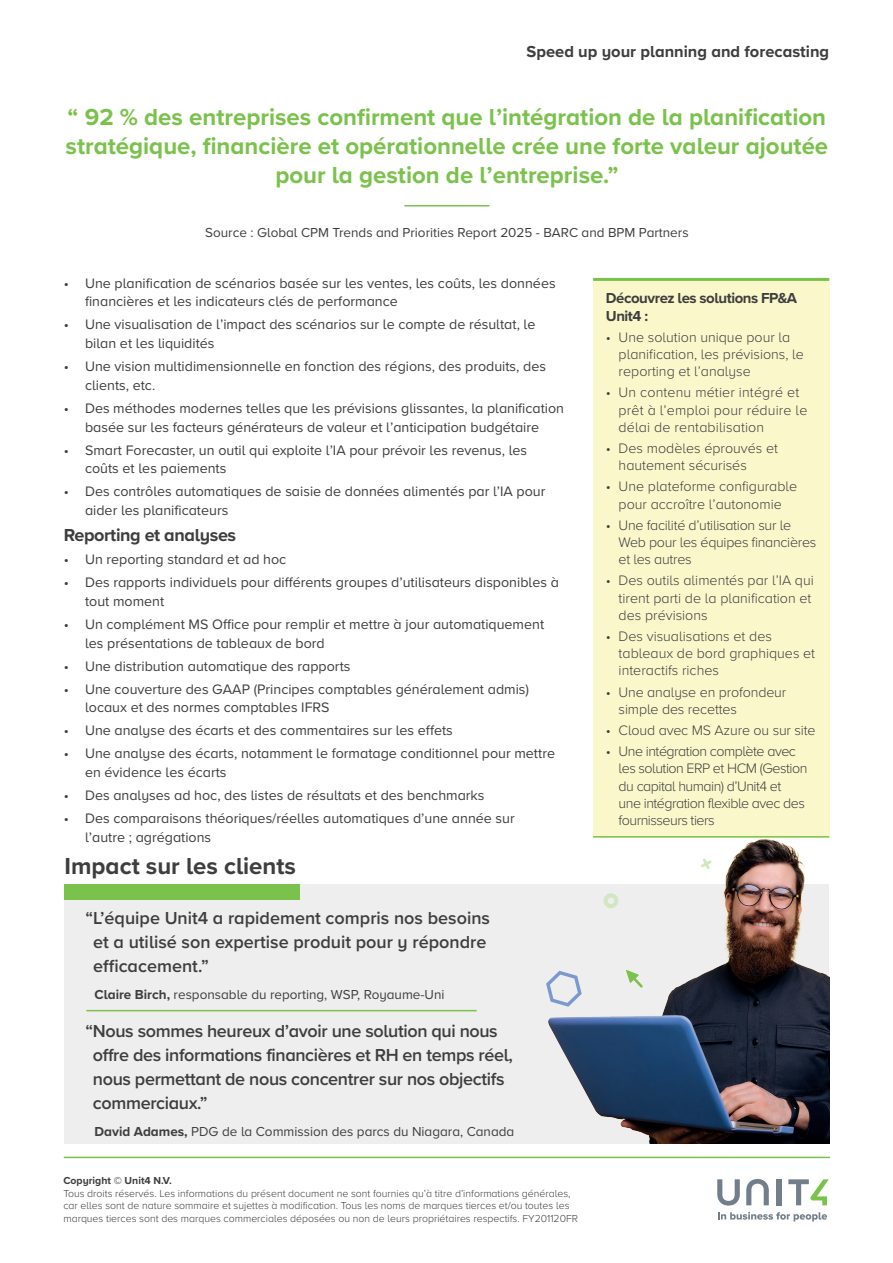
<style>
.page{position:relative;width:893px;height:1263px;background:#fff}
.page>*{position:absolute;margin:0;border:0;box-sizing:border-box;transform-origin:0 0}
.t1{font:700 24px/28.8px "Proxima Nova A";color:#7ac24b;text-align:center}
.t2{font:700 24px "Proxima Nova A";color:#3e3e3f}
.t3{font:600 18px/24px "Proxima Nova A";letter-spacing:-.02em;color:#3e3e3f}
.t4{font:600 18px/24px "Proxima Nova A";color:#3e3e3f}
.t5{font:700 18px "Proxima Nova A";letter-spacing:-.02em;color:#3e3e3f}
.t6{font:700 16.5px "Proxima Nova A";color:#3e3e3f}
.t7{font:700 15px/18px "Proxima Nova A";letter-spacing:-.03em;color:#3e3e3f}
.t8{font:14.25px/18.8px "Proxima Nova A";color:#3e3e3f}
.t9{font:300 14.25px/17.1px "Proxima Nova A";color:#3e3e3f}
.t10{font:300 14.25px/17.1px "Proxima Nova A";letter-spacing:-.035em;color:#3e3e3f}
.t11{font:300 14.25px/17.1px "Proxima Nova A";letter-spacing:-.02em;color:#3e3e3f}
.t12{font:13.5px "Proxima Nova A";color:#3e3e3f}
.t13{font:300 10.5px/12.6px "Proxima Nova A";color:#3e3e3f}
.t14{font:700 10.5px "Proxima Nova A";color:#3e3e3f}
.s1{font-weight:700}
</style>
<div class="page">
<hr style="left:64px;top:1157px;width:766px;height:1px;background:#7ac24b">
<div style="left:593px;top:278px;width:236px;height:559px;background:#faf8cb"></div>
<hr style="left:593px;top:278px;width:236px;height:3px;background:#7ac24b">
<svg style="left:718px;top:1212px;width:109px;height:9px"></svg>
<svg style="left:717px;top:1179px;width:23px;height:26px"></svg>
<svg style="left:746px;top:1179px;width:23px;height:26px"></svg>
<div style="left:776px;top:1179px;width:6px;height:26px;background:#727f8a"></div>
<svg style="left:788px;top:1179px;width:41px;height:26px"></svg>
<div style="left:65px;top:884px;width:764px;height:260px;background:#eeeeef"></div>
<div style="left:65px;top:884px;width:235px;height:15px;background:#7ac24b"></div>
<img style="left:548px;top:836px;width:281px;height:308px">
<svg style="left:626px;top:970px;width:17px;height:18px"></svg>
<svg style="left:546px;top:971px;width:36px;height:36px"></svg>
<svg style="left:602px;top:893px;width:17px;height:15px"></svg>
<svg style="left:701px;top:858px;width:11px;height:11px"></svg>
<hr style="left:404px;top:205px;width:85px;height:1px;background:#7ac24b">
<hr style="left:86px;top:1010px;width:391px;height:1px;background:#7ac24b">
<p class="t6" style="left:527px;top:39px;width:304px">Speed up your planning and forecasting</p>
<h1 class="t1" style="left:66px;top:102px;width:764px">“ 92 % des entreprises confirment que l’intégration de la planification stratégique, financière et opérationnelle crée une forte valeur ajoutée pour la gestion de l’entreprise.”</h1>
<p class="t12" style="left:205px;top:222px;width:485px">Source : Global CPM Trends and Priorities Report 2025 - BARC and BPM Partners</p>
<p class="t8" style="left:85px;top:273px;width:472px;text-indent:-21px">• Une planification de scénarios basée sur les ventes, les coûts, les données financières et les indicateurs clés de performance</p>
<p class="t8" style="left:85px;top:315px;width:452px;text-indent:-21px">• Une visualisation de l’impact des scénarios sur le compte de résultat, le bilan et les liquidités</p>
<p class="t8" style="left:85px;top:356px;width:462px;text-indent:-21px">• Une vision multidimensionnelle en fonction des régions, des produits, des clients, etc.</p>
<p class="t8" style="left:64px;top:398px;width:502px;text-align:center">• Des méthodes modernes telles que les prévisions glissantes, la planification basée sur les facteurs générateurs de valeur et l’anticipation budgétaire</p>
<p class="t8" style="left:85px;top:440px;width:444px;text-indent:-21px">• Smart Forecaster, un outil qui exploite l’IA pour prévoir les revenus, les coûts et les paiements</p>
<p class="t8" style="left:85px;top:482px;width:462px;text-indent:-21px">• Des contrôles automatiques de saisie de données alimentés par l’IA pour aider les planificateurs</p>
<p class="t5" style="left:64px;top:522px;width:174px">Reporting et analyses</p>
<p class="t8" style="left:64px;top:549px;width:224px">• Un reporting standard et ad hoc</p>
<p class="t8" style="left:85px;top:572px;width:475px;text-indent:-21px">• Des rapports individuels pour différents groupes d’utilisateurs disponibles à tout moment</p>
<p class="t8" style="left:85px;top:614px;width:461px;text-indent:-21px">• Un complément MS Office pour remplir et mettre à jour automatiquement les présentations de tableaux de bord</p>
<p class="t8" style="left:64px;top:656px;width:288px">• Une distribution automatique des rapports</p>
<p class="t8" style="left:85px;top:679px;width:446px;text-indent:-21px">• Une couverture des GAAP (Principes comptables généralement admis) locaux et des normes comptables IFRS</p>
<p class="t8" style="left:64px;top:721px;width:391px">• Une analyse des écarts et des commentaires sur les effets</p>
<p class="t8" style="left:85px;top:744px;width:471px;text-indent:-21px">• Une analyse des écarts, notamment le formatage conditionnel pour mettre en évidence les écarts</p>
<p class="t8" style="left:64px;top:785px;width:422px">• Des analyses ad hoc, des listes de résultats et des benchmarks</p>
<p class="t8" style="left:85px;top:808px;width:431px;text-indent:-21px">• Des comparaisons théoriques/réelles automatiques d’une année sur l’autre ; agrégations</p>
<h1 class="t2" style="left:65px;top:848px;width:233px">Impact sur les clients</h1>
<p class="t4" style="left:93px;top:906px;width:398px;text-indent:-8px">“L’équipe Unit4 a rapidement compris nos besoins et a utilisé son expertise produit pour y répondre efficacement.”</p>
<p class="t12" style="left:95px;top:985px;width:352px"><span class="s1">Claire Birch,</span> responsable du reporting, WSP, Royaume-Uni</p>
<p class="t3" style="left:93px;top:1019px;width:422px;text-indent:-7px">“Nous sommes heureux d’avoir une solution qui nous offre des informations financières et RH en temps réel, nous permettant de nous concentrer sur nos objectifs commerciaux.”</p>
<p class="t12" style="left:95px;top:1122px;width:421px"><span class="s1">David Adames,</span> PDG de la Commission des parcs du Niagara, Canada</p>
<p class="t14" style="left:63px;top:1173px;width:110px">Copyright © Unit4 N.V.</p>
<p class="t13" style="left:63px;top:1186px;width:516px">Tous droits réservés. Les informations du présent document ne sont fournies qu’à titre d’informations générales, car elles sont de nature sommaire et sujettes à modification. Tous les noms de marques tierces et/ou toutes les marques tierces sont des marques commerciales déposées ou non de leurs propriétaires respectifs. FY201120FR</p>
<p class="t7" style="left:606px;top:288px;width:193px">Découvrez les solutions FP&amp;A<br>Unit4 :</p>
<p class="t9" style="left:619px;top:328px;width:187px;text-indent:-13px">• Une solution unique pour la planification, les prévisions, le reporting et l’analyse</p>
<p class="t9" style="left:619px;top:383px;width:190px;text-indent:-13px">• Un contenu métier intégré et prêt à l’emploi pour réduire le délai de rentabilisation</p>
<p class="t9" style="left:619px;top:439px;width:161px;text-indent:-13px">• Des modèles éprouvés et hautement sécurisés</p>
<p class="t9" style="left:606px;top:477px;width:193px;text-align:center">• Une plateforme configurable pour accroître l’autonomie</p>
<p class="t11" style="left:619px;top:516px;width:199px;text-indent:-13px">• Une facilité d’utilisation sur le<br>Web pour les équipes financières et les autres</p>
<p class="t9" style="left:619px;top:571px;width:197px;text-indent:-13px">• Des outils alimentés par l’IA qui tirent parti de la planification et des prévisions</p>
<p class="t9" style="left:619px;top:627px;width:198px;text-indent:-13px">• Des visualisations et des tableaux de bord graphiques et interactifs riches</p>
<p class="t9" style="left:619px;top:682px;width:169px;text-indent:-13px">• Une analyse en profondeur simple des recettes</p>
<p class="t9" style="left:606px;top:721px;width:211px">• Cloud avec MS Azure ou sur site</p>
<p class="t10" style="left:619px;top:742px;width:190px;text-indent:-13px">• Une intégration complète avec les solution ERP et HCM (Gestion du capital humain) d’Unit4 et<br>une intégration flexible avec des fournisseurs tiers</p>
</div>
